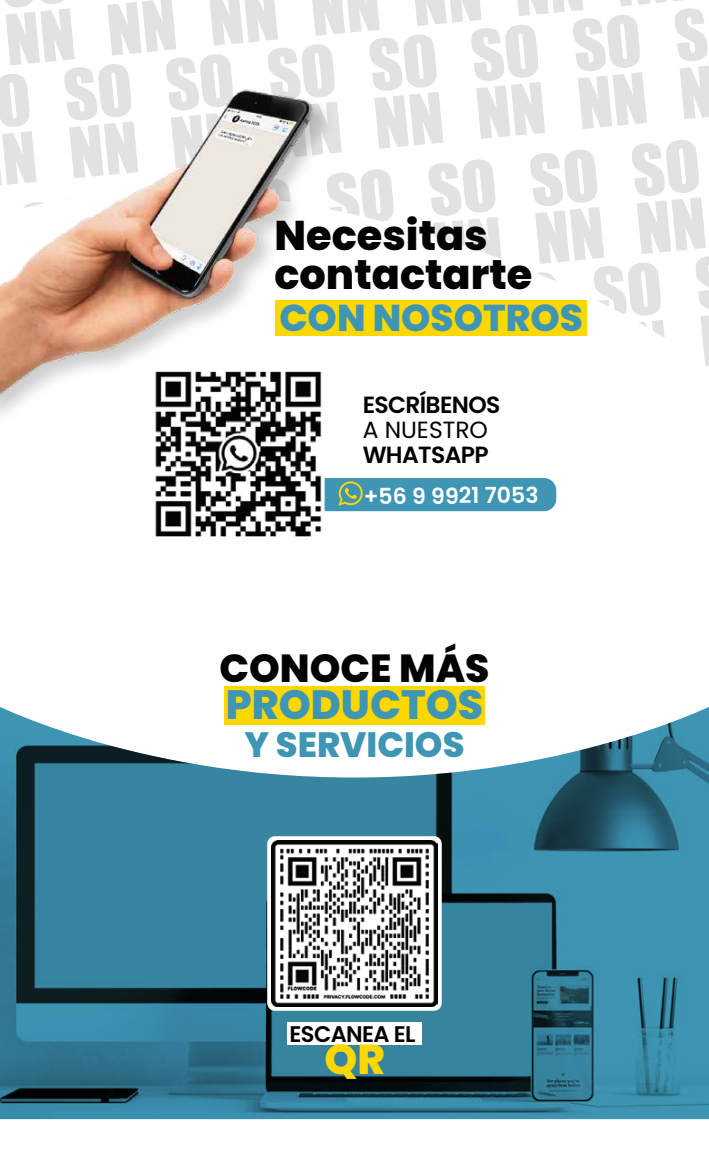
<style>
.page{position:relative;width:709px;height:1170px;background:#fff}
.page>*{position:absolute;margin:0;border:0;box-sizing:border-box;transform-origin:0 0}
.t1{font:800 41.75px "Poppins";color:#fdd700}
.t2{font:800 41.38px/38.9px "Poppins";color:#010202}
.t3{font:800 40.88px "Poppins";color:#3e96b4}
.t4{font:800 39.12px "Poppins";color:#010202}
.t5{font:800 37.25px "Poppins";color:#3e96b4}
.t6{font:800 35.25px "Poppins";color:#3e96b4}
.t7{font:600 23.38px "Poppins";letter-spacing:-.03em;color:#010202}
.t8{font:23.38px "Poppins";color:#010202}
.t9{font:600 22.62px "Poppins";letter-spacing:-.03em;color:#010101}
.t10{font:600 22px "Poppins";letter-spacing:-.01em;color:#fff}
</style>
<div class="page">
<svg style="left:2px;top:0;width:707px;height:367px"></svg>
<div style="left:275px;top:300px;width:311px;height:36px;background:#fdd700"></div>
<div style="left:224px;top:686px;width:260px;height:39px;background:#fdd700"></div>
<img style="left:155px;top:436px;width:167px;height:101px">
<svg style="left:324px;top:478px;width:232px;height:33px;background:#4598b0"></svg>
<img style="left:0;top:700px;width:709px;height:418px">
<svg style="left:267px;top:836px;width:175px;height:174px"></svg>
<img style="left:272px;top:840px;width:165px;height:166px">
<div style="left:287px;top:1022px;width:134px;height:22px;background:#fff"></div>
<img style="left:0;top:80px;width:407px;height:356px">
<img style="left:0;top:77px;width:379px;height:331px">
<p class="t2" style="left:274px;top:217px;width:259px">Necesitas contactarte</p>
<p class="t5" style="left:279px;top:296px;width:305px">CON NOSOTROS</p>
<p class="t7" style="left:362px;top:391px;width:139px">ESCRÍBENOS</p>
<p class="t8" style="left:362px;top:416px;width:127px">A NUESTRO</p>
<p class="t7" style="left:362px;top:441px;width:127px">WHATSAPP</p>
<p class="t10" style="left:364px;top:483px;width:176px">+56 9 9921 7053</p>
<p class="t4" style="left:219px;top:645px;width:271px">CONOCE MÁS</p>
<p class="t3" style="left:226px;top:681px;width:259px">PRODUCTOS</p>
<p class="t6" style="left:244px;top:723px;width:221px">Y SERVICIOS</p>
<p class="t9" style="left:289px;top:1020px;width:127px">ESCANEA EL</p>
<p class="t1" style="left:324px;top:1035px;width:62px">QR</p>
</div>
